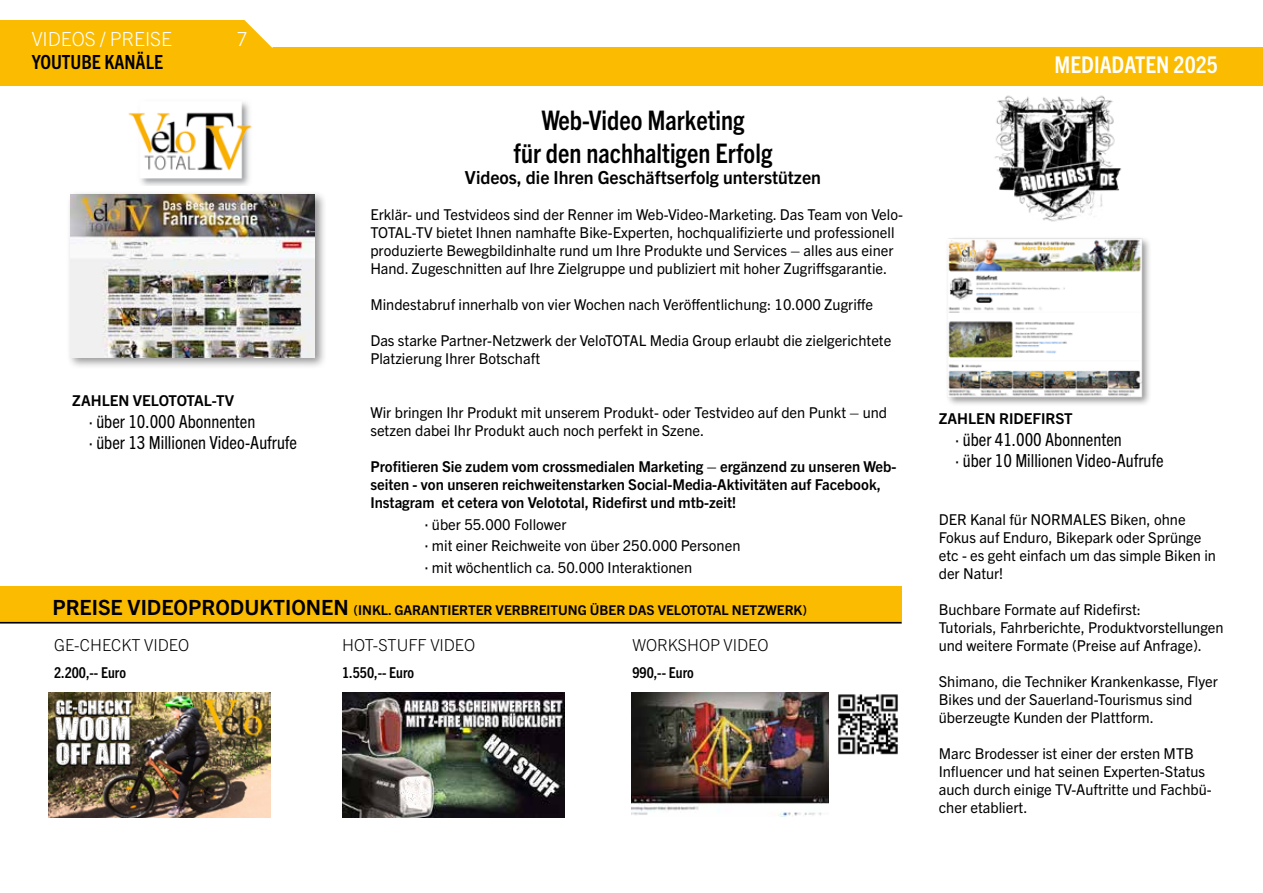
<style>
.page{position:relative;width:1263px;height:893px;background:#fff}
.page>*{position:absolute;margin:0;border:0;box-sizing:border-box;transform-origin:0 0}
.t1{font:700 condensed 27px/32.4px "Trade Gothic Next LT Pro";color:#000;text-align:center}
.t2{font:700 condensed 23.1px "Trade Gothic Next LT Pro";color:#fff}
.t3{font:300 19.5px "Trade Gothic Next LT Pro";color:#fff}
.t4{font:700 condensed 19.5px "Trade Gothic Next LT Pro";color:#000}
.t5{font:condensed 18px/21.6px "Trade Gothic Next LT Pro";color:#000}
.t6{font:700 18px "Trade Gothic Next LT Pro";color:#000}
.t7{font:300 16.5px "Trade Gothic Next LT Pro";color:#000}
.t8{font:15px/18px "Trade Gothic Next LT Pro";color:#000}
.t9{font:700 15px/18px "Trade Gothic Next LT Pro";color:#000}
.t10{font:700 condensed 15px "Trade Gothic Next LT Pro";color:#000}
.t11{font:700 13.5px "Trade Gothic Next LT Pro";color:#000}
.s1{font-stretch:condensed;font-size:18px}
.s2{font-size:21px}
</style>
<div class="page">
<div style="left:0;top:587px;width:901px;height:37px;background:#fabb00"></div>
<div style="left:0;top:20px;width:272px;height:33px;background:#fabb00"></div>
<div style="left:0;top:48px;width:1263px;height:38px;background:#fabb00"></div>
<svg style="left:244px;top:20px;width:46px;height:28px"></svg>
<div style="left:945px;top:236px;width:207px;height:171px;background:#000;opacity:.42"></div>
<img style="left:945px;top:237px;width:207px;height:160px">
<div style="left:66px;top:191px;width:261px;height:179px;background:#000;opacity:.42"></div>
<img style="left:70px;top:195px;width:245px;height:162px">
<img style="left:838px;top:694px;width:60px;height:61px">
<img style="left:48px;top:693px;width:222px;height:125px">
<img style="left:342px;top:693px;width:222px;height:125px">
<img style="left:631px;top:693px;width:198px;height:123px">
<hr style="left:0;top:622px;width:901px;height:1px;background:#000">
<img style="left:128px;top:102px;width:124px;height:84px">
<img style="left:994px;top:95px;width:128px;height:127px">
<h3 class="t3" style="left:32px;top:25px;width:142px">VIDEOS / PREISE</h3>
<h3 class="t3" style="left:236px;top:26px;width:13px">7</h3>
<h3 class="t4" style="left:32px;top:49px;width:133px">YOUTUBE KANÄLE</h3>
<h1 class="t1" style="left:514px;top:102px;width:260px">Web-Video Marketing<br>für den nachhaltigen Erfolg</h1>
<p class="t6" style="left:465px;top:165px;width:357px">Videos, die Ihren Geschäftserfolg unterstützen</p>
<p class="t8" style="left:370px;top:205px;width:534px">Erklär- und Testvideos sind der Renner im Web-Video-Marketing. Das Team von Velo-TOTAL-TV bietet Ihnen namhafte Bike-Experten, hochqualifizierte und professionell produzierte Bewegbildinhalte rund um Ihre Produkte und Services – alles aus einer Hand. Zugeschnitten auf Ihre Zielgruppe und publiziert mit hoher Zugriffsgarantie.</p>
<p class="t8" style="left:370px;top:295px;width:504px">Mindestabruf innerhalb von vier Wochen nach Veröffentlichung: 10.000 Zugriffe</p>
<p class="t8" style="left:370px;top:331px;width:522px">Das starke Partner-Netzwerk der VeloTOTAL Media Group erlaubt die zielgerichtete<br>Platzierung Ihrer Botschaft</p>
<h2 class="t2" style="left:1054px;top:49px;width:165px">MEDIADATEN 2025</h2>
<p class="t9" style="left:72px;top:391px;width:163px">ZAHLEN VELOTOTAL-TV</p>
<p class="t5" style="left:89px;top:409px;width:210px">· über 10.000 Abonnenten<br>· über 13 Millionen Video-Aufrufe</p>
<p class="t9" style="left:939px;top:409px;width:135px">ZAHLEN RIDEFIRST</p>
<p class="t8" style="left:370px;top:403px;width:518px">Wir bringen Ihr Produkt mit unserem Produkt- oder Testvideo auf den Punkt – und setzen dabei Ihr Produkt auch noch perfekt in Szene.</p>
<p class="t9" style="left:370px;top:457px;width:527px">Profitieren Sie zudem vom crossmedialen Marketing – ergänzend zu unseren Web&shy;seiten - von unseren reichweitenstarken Social-Media-Aktivitäten auf Facebook,<br>Instagram et cetera von Velototal, Ridefirst und mtb-zeit!</p>
<p class="t8" style="left:424px;top:512px;width:317px;line-height:21.6px"><span class="s1">·</span> über 55.000 Follower<br><span class="s1">·</span> mit einer Reichweite von über 250.000 Personen <span class="s1">·</span> mit wöchentlich ca. 50.000 Interaktionen</p>
<p class="t5" style="left:955px;top:427px;width:210px">· über 41.000 Abonnenten<br>· über 10 Millionen Video-Aufrufe</p>
<p class="t8" style="left:939px;top:509px;width:279px">DER Kanal für NORMALES Biken, ohne<br>Fokus auf Enduro, Bikepark oder Sprünge etc - es geht einfach um das simple Biken in der Natur!</p>
<p class="t8" style="left:939px;top:599px;width:286px">Buchbare Formate auf Ridefirst:<br>Tutorials, Fahrberichte, Produktvorstellungen und weitere Formate (Preise auf Anfrage).</p>
<p class="t8" style="left:939px;top:671px;width:281px">Shimano, die Techniker Krankenkasse, Flyer<br>Bikes und der Sauerland-Tourismus sind überzeugte Kunden der Plattform.</p>
<p class="t8" style="left:939px;top:743px;width:275px">Marc Brodesser ist einer der ersten MTB Influencer und hat seinen Experten-Status auch durch einige TV-Auftritte und Fachbü&shy;cher etabliert.</p>
<p class="t11" style="left:52px;top:600px;width:756px"><span class="s2">PREISE VIDEOPRODUKTIONEN</span> (INKL. GARANTIERTER VERBREITUNG ÜBER DAS VELOTOTAL NETZWERK)</p>
<p class="t7" style="left:54px;top:633px;width:137px">GE-CHECKT VIDEO</p>
<p class="t10" style="left:54px;top:662px;width:74px">2.200,-- Euro</p>
<p class="t7" style="left:342px;top:633px;width:135px">HOT-STUFF VIDEO</p>
<p class="t10" style="left:342px;top:662px;width:74px">1.550,-- Euro</p>
<p class="t7" style="left:632px;top:633px;width:138px">WORKSHOP VIDEO</p>
<p class="t10" style="left:632px;top:662px;width:63px">990,-- Euro</p>
</div>
